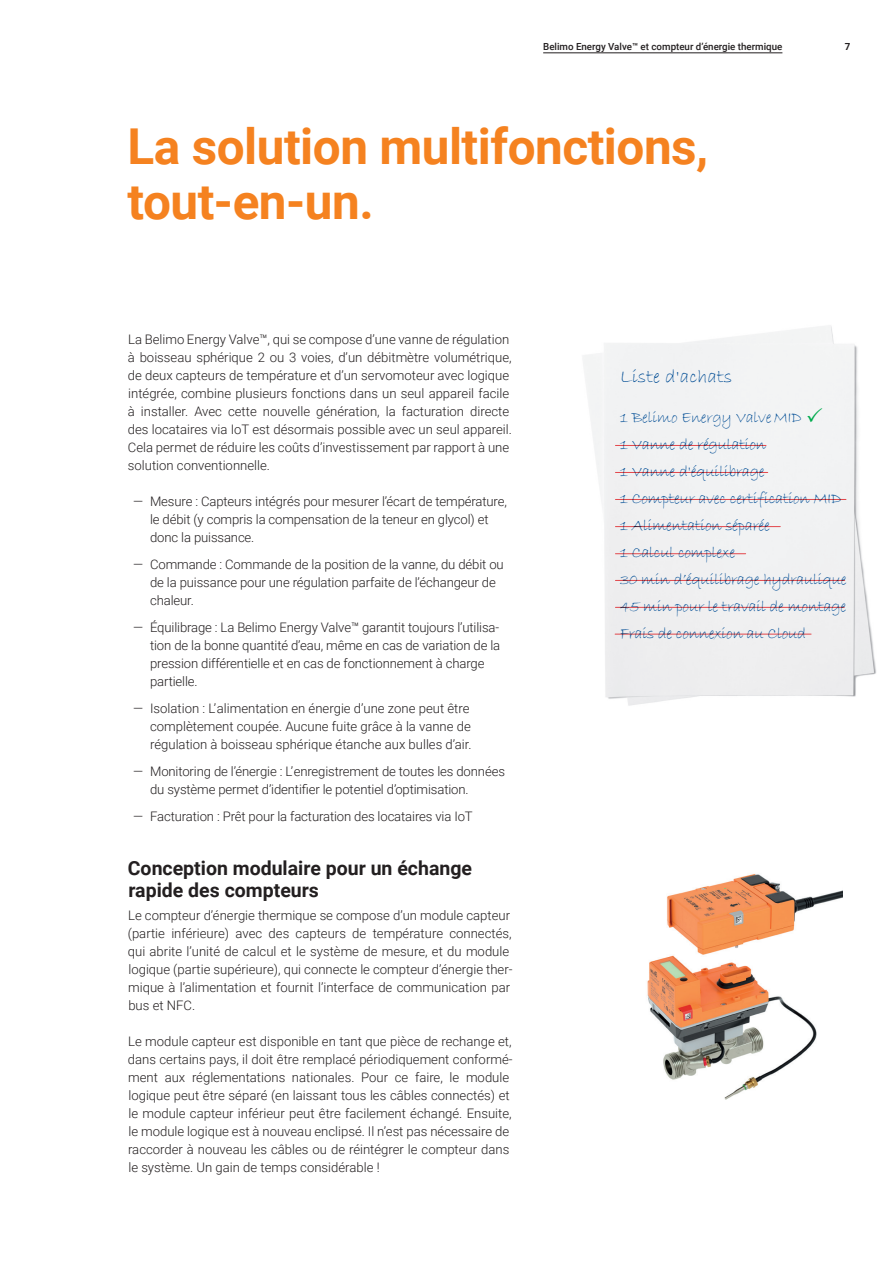
<style>
.page{position:relative;width:893px;height:1263px;background:#fff}
.page>*{position:absolute;margin:0;border:0;box-sizing:border-box;transform-origin:0 0}
.t1{font:700 49.5px/55.5px "Roboto";letter-spacing:-.01em;color:#f58220}
.t2{font:700 19.5px/22.5px "Roboto";color:#231f20}
.t3{font:19.5px "Bradley Hand ITC";color:#014d95}
.t4{font:16.5px/27px "Bradley Hand ITC";letter-spacing:-.02em;color:#014d95}
.t5{font:300 13.2px/18px "Roboto";color:#231f20}
.t6{font:500 9.75px "Roboto";color:#231f20}
.t7{font:700 9.75px "Roboto";color:#231f20}
</style>
<div class="page">
<hr style="left:543px;top:53px;width:239px;height:1px;background:#231f20">
<img style="left:583px;top:325px;width:293px;height:381px">
<img style="left:647px;top:874px;width:196px;height:226px">
<hr style="left:615px;top:445px;width:151px;height:1px;background:#ee1d23">
<hr style="left:615px;top:472px;width:153px;height:1px;background:#ee1d23">
<hr style="left:615px;top:499px;width:231px;height:1px;background:#ee1d23">
<hr style="left:615px;top:526px;width:165px;height:1px;background:#ee1d23">
<hr style="left:615px;top:553px;width:131px;height:1px;background:#ee1d23">
<hr style="left:615px;top:580px;width:230px;height:1px;background:#ee1d23">
<hr style="left:615px;top:607px;width:229px;height:1px;background:#ee1d23">
<hr style="left:615px;top:634px;width:196px;height:1px;background:#ee1d23">
<svg style="left:807px;top:408px;width:15px;height:14px"></svg>
<p class="t6" style="left:543px;top:40px;width:241px">Belimo Energy Valve™ et compteur d’énergie thermique</p>
<p class="t7" style="left:845px;top:40px;width:7px">7</p>
<h1 class="t1" style="left:128px;top:116px;width:582px">La solution multifonctions, tout-en-un.</h1>
<p class="t5" style="left:128px;top:329px;width:385px">La Belimo Energy Valve™, qui se compose d’une vanne de régulation à boisseau sphérique 2 ou 3 voies, d’un débitmètre volumétrique, de deux capteurs de température et d’un servomoteur avec logique intégrée, combine plusieurs fonctions dans un seul appareil facile à installer. Avec cette nouvelle génération, la facturation directe des locataires via IoT est désormais possible avec un seul appareil.<br>Cela permet de réduire les coûts d’investissement par rapport à une solution conventionnelle.</p>
<p class="t5" style="left:150px;top:491px;width:358px;text-indent:-17px">— Mesure : Capteurs intégrés pour mesurer l’écart de température, le débit (y compris la compensation de la teneur en glycol) et donc la puissance.</p>
<p class="t5" style="left:150px;top:554px;width:355px;text-indent:-17px">— Commande : Commande de la position de la vanne, du débit ou de la puissance pour une régulation parfaite de l’échangeur de chaleur.</p>
<p class="t5" style="left:150px;top:617px;width:352px;text-indent:-17px">— Équilibrage : La Belimo Energy Valve™ garantit toujours l’utilisa&shy;tion de la bonne quantité d’eau, même en cas de variation de la pression différentielle et en cas de fonctionnement à charge partielle.</p>
<p class="t5" style="left:150px;top:698px;width:323px;text-indent:-17px">— Isolation : L’alimentation en énergie d’une zone peut être complètement coupée. Aucune fuite grâce à la vanne de régulation à boisseau sphérique étanche aux bulles d’air.</p>
<p class="t5" style="left:150px;top:761px;width:356px;text-indent:-17px">— Monitoring de l’énergie : L’enregistrement de toutes les données du système permet d’identifier le potentiel d’optimisation.</p>
<p class="t5" style="left:133px;top:806px;width:341px">— Facturation : Prêt pour la facturation des locataires via IoT</p>
<h2 class="t2" style="left:128px;top:856px;width:346px">Conception modulaire pour un échange rapide des compteurs</h2>
<p class="t5" style="left:128px;top:905px;width:386px">Le compteur d’énergie thermique se compose d’un module capteur (partie inférieure) avec des capteurs de température connectés, qui abrite l’unité de calcul et le système de mesure, et du module logique (partie supérieure), qui connecte le compteur d’énergie ther&shy;mique à l’alimentation et fournit l’interface de communication par bus et NFC.</p>
<p class="t5" style="left:128px;top:1031px;width:386px">Le module capteur est disponible en tant que pièce de rechange et, dans certains pays, il doit être remplacé périodiquement conformé&shy;ment aux réglementations nationales. Pour ce faire, le module logique peut être séparé (en laissant tous les câbles connectés) et le module capteur inférieur peut être facilement échangé. Ensuite, le module logique est à nouveau enclipsé. Il n’est pas nécessaire de raccorder à nouveau les câbles ou de réintégrer le compteur dans le système. Un gain de temps considérable !</p>
<h2 class="t3" style="left:620px;top:364px;width:114px">Liste d'achats</h2>
<p class="t4" style="left:620px;top:404px;width:228px">1 Belimo Energy ValveMID<br>1 Vanne de régulation<br>1 Vanne d'équilibrage<br>1 Compteur avec certification MID<br>1 Alimentation séparée<br>1 Calcul complexe<br>30 min d’équilibrage hydraulique<br>45 min pour le travail de montage<br>Frais de connexion au Cloud</p>
</div>
